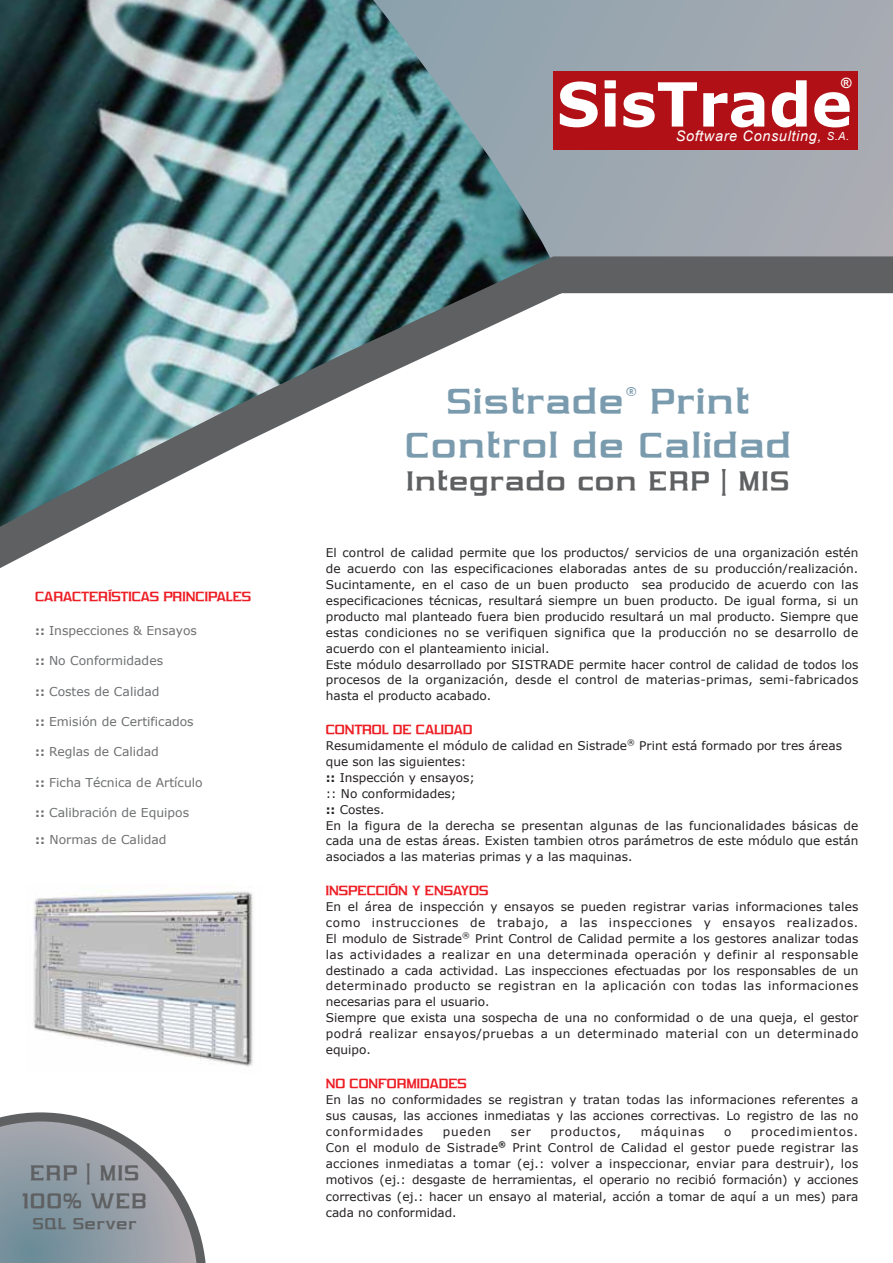
<style>
.page{position:relative;width:893px;height:1263px;background:#fff}
.page>*{position:absolute;margin:0;border:0;box-sizing:border-box;transform-origin:0 0}
.t1{font:700 60.9px "Verdana";color:#fff}
.t2{font:700 39.75px/43.5px "Vibrocentric";letter-spacing:.06em;color:#7a9bae;text-align:center}
.t3{font:700 30.6px "Vibrocentric";letter-spacing:.065em;color:#5f6062}
.t4{font:700 24px/27.9px "Vibrocentric";letter-spacing:.06em;color:#5f6062;text-align:center}
.t5{font:700 18px "Vibrocentric";letter-spacing:.06em;color:#5f6062}
.t6{font:700 15.3px "Vibrocentric";color:#ed1d24}
.t7{font:italic 14.55px "Arial";letter-spacing:.045em;color:#fff}
.t8{font:700 14.25px "Arial";color:#fff}
.t9{font:12.15px "Verdana";color:#6d6f71}
.t10{font:12px/15.9px "Verdana";color:#231f20}
.t11{font:12px "Verdana";letter-spacing:.06em;color:#231f20}
.s1{font-size:11.1px}
.s2{font-weight:700;font-size:12px;color:#6d6e71}
.s3{font-weight:700}
</style>
<div class="page">
<img style="left:0;top:0;width:373px;height:123px">
<svg style="left:0;top:123px;width:373px;height:103px;background:#517276"></svg>
<svg style="left:373px;top:0;width:520px;height:226px;background:#8c9ea6"></svg>
<svg style="left:0;top:226px;width:893px;height:342px"></svg>
<svg style="left:0;top:1112px;width:206px;height:151px"></svg>
<img style="left:33px;top:891px;width:220px;height:176px">
<div style="left:553px;top:71px;width:305px;height:78px;background:#b11116"></div>
<p class="t8" style="left:841px;top:74px;width:12px">®</p>
<h1 class="t1" style="left:557px;top:66px;width:297px">SisTrade</h1>
<p class="t7" style="left:676px;top:126px;width:175px">Software Consulting, <span class="s1">S.A.</span></p>
<p class="t6" style="left:35px;top:589px;width:217px">CARACTERÍSTICAS PRINCIPALES</p>
<p class="t9" style="left:35px;top:622px;width:163px"><span class="s2">::</span> Inspecciones &amp; Ensayos</p>
<p class="t9" style="left:35px;top:653px;width:129px"><span class="s2">::</span> No Conformidades</p>
<p class="t9" style="left:35px;top:683px;width:126px"><span class="s2">::</span> Costes de Calidad</p>
<p class="t9" style="left:35px;top:714px;width:160px"><span class="s2">::</span> Emisión de Certificados</p>
<p class="t9" style="left:35px;top:744px;width:125px"><span class="s2">::</span> Reglas de Calidad</p>
<p class="t9" style="left:35px;top:775px;width:169px"><span class="s2">::</span> Ficha Técnica de Artículo</p>
<p class="t9" style="left:35px;top:805px;width:155px"><span class="s2">::</span> Calibración de Equipos</p>
<p class="t9" style="left:35px;top:832px;width:133px"><span class="s3">::</span> Normas de Calidad</p>
<h3 class="t4" style="left:23px;top:1160px;width:126px">ERP | MIS<br>100% WEB</h3>
<h3 class="t5" style="left:33px;top:1215px;width:105px">SQL Server</h3>
<h2 class="t2" style="left:405px;top:382px;width:387px">Sistrade<sup>®</sup> Print<br>Control de Calidad</h2>
<h3 class="t3" style="left:407px;top:466px;width:384px">Integrado con ERP | MIS</h3>
<p class="t10" style="left:326px;top:545px;width:534px">El control de calidad permite que los productos/ servicios de una organización estén de acuerdo con las especificaciones elaboradas antes de su producción/realización.<br>Sucintamente, en el caso de un buen producto sea producido de acuerdo con las especificaciones técnicas, resultará siempre un buen producto. De igual forma, si un producto mal planteado fuera bien producido resultará un mal producto. Siempre que estas condiciones no se verifiquen significa que la producción no se desarrollo de acuerdo con el planteamiento inicial.<br>Este módulo desarrollado por SISTRADE permite hacer control de calidad de todos los procesos de la organización, desde el control de materias-primas, semi-fabricados hasta el producto acabado.</p>
<p class="t6" style="left:326px;top:722px;width:148px">CONTROL DE CALIDAD</p>
<p class="t10" style="left:326px;top:737px;width:534px">Resumidamente el módulo de calidad en Sistrade<sup>®</sup> Print está formado por tres áreas que son las siguientes:<br><span class="s3">::</span> Inspección y ensayos;<br>:: No conformidades;<br><span class="s3">::</span> Costes.<br>En la figura de la derecha se presentan algunas de las funcionalidades básicas de cada una de estas áreas. Existen tambien otros parámetros de este módulo que están asociados a las materias primas y a las maquinas.</p>
<p class="t6" style="left:326px;top:883px;width:164px">INSPECCIÓN Y ENSAYOS</p>
<p class="t10" style="left:326px;top:898px;width:534px">En el área de inspección y ensayos se pueden registrar varias informaciones tales como instrucciones de trabajo, a las inspecciones y ensayos realizados.<br>El modulo de Sistrade<sup>®</sup> Print Control de Calidad permite a los gestores analizar todas las actividades a realizar en una determinada operación y definir al responsable destinado a cada actividad. Las inspecciones efectuadas por los responsables de un determinado producto se registran en la aplicación con todas las informaciones necesarias para el usuario.<br>Siempre que exista una sospecha de una no conformidad o de una queja, el gestor podrá realizar ensayos/pruebas a un determinado material con un determinado equipo.</p>
<p class="t6" style="left:326px;top:1076px;width:142px">NO CONFORMIDADES</p>
<p class="t10" style="left:326px;top:1091px;width:534px;text-align:justify">En las no conformidades se registran y tratan todas las informaciones referentes a sus causas, las acciones inmediatas y las acciones correctivas. Lo registro de las no conformidades</p>
<p class="t10" style="left:443px;top:1123px;width:50px">pueden</p>
<p class="t10" style="left:511px;top:1123px;width:22px">ser</p>
<p class="t11" style="left:551px;top:1124px;width:72px">productos,</p>
<p class="t11" style="left:641px;top:1124px;width:65px">máquinas</p>
<p class="t10" style="left:724px;top:1123px;width:9px">o</p>
<p class="t10" style="left:326px;top:1123px;width:534px;text-align:justify;text-indent:425px">procedimientos.<br>Con el modulo de Sistrade<sup>®</sup> Print Control de Calidad el gestor puede registrar las acciones inmediatas a tomar (ej.: volver a inspeccionar, enviar para destruir), los motivos (ej.: desgaste de herramientas, el operario no recibió formación) y acciones correctivas (ej.: hacer un ensayo al material, acción a tomar de aquí a un mes) para cada no conformidad.</p>
</div>
